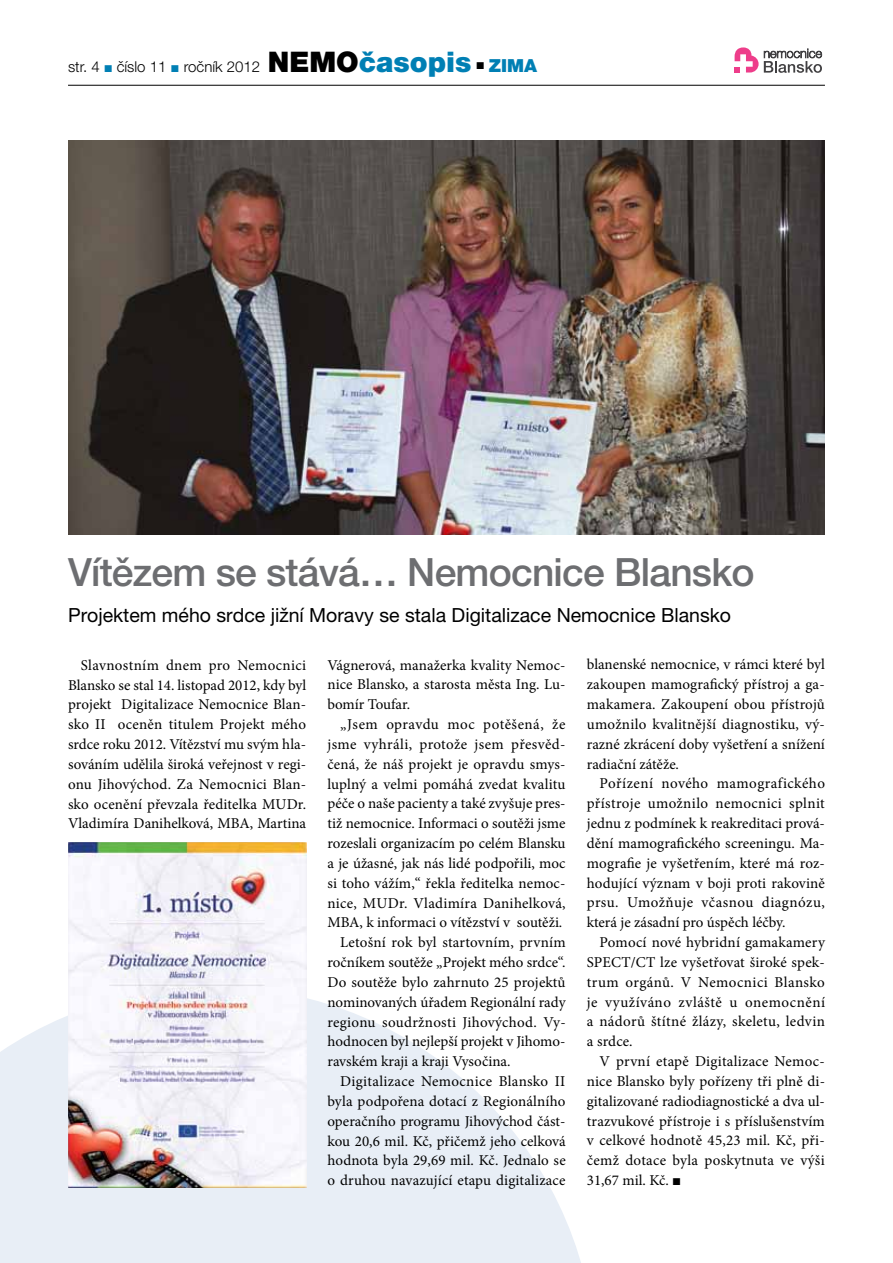
<style>
.page{position:relative;width:893px;height:1263px;background:#fff}
.page>*{position:absolute;margin:0;border:0;box-sizing:border-box;transform-origin:0 0}
.t1{font:500 39px "Helvetica Neue LT Pro";letter-spacing:-.02em;color:#6d6e71}
.t2{font:19.5px "Helvetica Neue LT Pro";color:#000}
.t3{font:15px/19.8px "Minion Pro";letter-spacing:.005em;color:#000;text-align:justify}
.t4{font:300 15px "Helvetica Neue LT Pro";color:#000}
.t5{font:15px "Minion Pro";letter-spacing:.025em;color:#000}
.t6{font:15px "Minion Pro";letter-spacing:.035em;color:#000}
.s1{font-family:"Times New Roman";font-weight:400;color:#007fb4}
.s2{font-weight:900;font-size:28.35px}
.s3{font-weight:900;font-size:28.35px;color:#007fb4}
.s4{font-weight:900;font-size:18px;color:#007fb4}
.s5{font-family:"Times New Roman"}
</style>
<div class="page">
<hr style="left:68px;top:85px;width:757px;height:1px;background:#000">
<svg style="left:735px;top:47px;width:87px;height:26px"></svg>
<svg style="left:0;top:987px;width:581px;height:276px;fill:#e8eef6"></svg>
<img style="left:68px;top:141px;width:757px;height:394px">
<img style="left:68px;top:842px;width:238px;height:346px">
<p class="t4" style="left:68px;top:57px;width:471px">str. 4 <span class="s1">■</span> číslo 11 <span class="s1">■</span> ročník 2012 <span class="s2">NEMO</span><span class="s3">časopis</span> <sup>■</sup> <span class="s4">ZIMA</span></p>
<h1 class="t1" style="left:68px;top:549px;width:688px">Vítězem se stává… Nemocnice Blansko</h1>
<h2 class="t2" style="left:68px;top:604px;width:665px">Projektem mého srdce jižní Moravy se stala Digitalizace Nemocnice Blansko</h2>
<p class="t3" style="left:68px;top:655px;width:240px;text-indent:13px">Slavnostním dnem pro Nemocnici Blansko se stal 14. listopad 2012, kdy byl projekt Digitalizace Nemocnice Blan&shy;sko II oceněn titulem Projekt mého srdce roku 2012. Vítězství mu svým hla&shy;sováním udělila široká veřejnost v regi&shy;onu Jihovýchod. Za Nemocnici Blan&shy;sko ocenění převzala ředitelka MUDr.<br>Vladimíra Danihelková, MBA, Martina</p>
<p class="t3" style="left:327px;top:655px;width:240px">Vágnerová, manažerka kvality Nemoc&shy;nice Blansko, a starosta města Ing. Lu&shy;bomír Toufar.</p>
<p class="t6" style="left:340px;top:714px;width:227px">„Jsem opravdu moc potěšená, že</p>
<p class="t5" style="left:327px;top:734px;width:240px">jsme vyhráli, protože jsem přesvěd-</p>
<p class="t3" style="left:327px;top:754px;width:240px">čená, že náš projekt je opravdu smys-</p>
<p class="t3" style="left:327px;top:774px;width:239px">luplný a velmi pomáhá zvedat kvalitu</p>
<p class="t3" style="left:327px;top:794px;width:240px">péče o naše pacienty a také zvyšuje pres-</p>
<p class="t3" style="left:327px;top:814px;width:240px">tiž nemocnice. Informaci o soutěži jsme</p>
<p class="t3" style="left:327px;top:833px;width:240px">rozeslali organizacím po celém Blansku</p>
<p class="t3" style="left:327px;top:853px;width:240px">a je úžasné, jak nás lidé podpořili, moc</p>
<p class="t3" style="left:327px;top:873px;width:239px">si toho vážím,“ řekla ředitelka nemoc-</p>
<p class="t3" style="left:327px;top:893px;width:240px">nice, MUDr. Vladimíra Danihelková,</p>
<p class="t3" style="left:327px;top:913px;width:236px">MBA, k informaci o vítězství v soutěži.</p>
<p class="t3" style="left:340px;top:933px;width:227px">Letošní rok byl startovním, prvním</p>
<p class="t3" style="left:327px;top:952px;width:240px">ročníkem soutěže „Projekt mého srdce“.</p>
<p class="t3" style="left:327px;top:972px;width:240px">Do soutěže bylo zahrnuto 25 projektů</p>
<p class="t3" style="left:327px;top:992px;width:240px">nominovaných úřadem Regionální rady</p>
<p class="t3" style="left:327px;top:1012px;width:240px">regionu soudržnosti Jihovýchod. Vy-</p>
<p class="t3" style="left:327px;top:1032px;width:240px">hodnocen byl nejlepší projekt v Jihomo-</p>
<p class="t3" style="left:327px;top:1051px;width:185px">ravském kraji a kraji Vysočina.</p>
<p class="t3" style="left:340px;top:1071px;width:227px">Digitalizace Nemocnice Blansko II</p>
<p class="t3" style="left:327px;top:1091px;width:240px">byla podpořena dotací z Regionálního</p>
<p class="t3" style="left:327px;top:1111px;width:240px">operačního programu Jihovýchod část-</p>
<p class="t3" style="left:327px;top:1131px;width:240px">kou 20,6 mil. Kč, přičemž jeho celková</p>
<p class="t3" style="left:327px;top:1151px;width:240px">hodnota byla 29,69 mil. Kč. Jednalo se</p>
<p class="t3" style="left:327px;top:1170px;width:239px">o druhou navazující etapu digitalizace</p>
<p class="t3" style="left:587px;top:655px;width:240px">blanenské nemocnice, v rámci které byl zakoupen mamografický přístroj a ga&shy;makamera. Zakoupení obou přístrojů umožnilo kvalitnější diagnostiku, vý&shy;razné zkrácení doby vyšetření a snížení radiační zátěže.</p>
<p class="t3" style="left:587px;top:774px;width:240px;text-indent:13px">Pořízení nového mamografického přístroje umožnilo nemocnici splnit jednu z podmínek k reakreditaci prová&shy;dění mamografického screeningu. Ma&shy;mografie je vyšetřením, které má roz&shy;hodující význam v boji proti rakovině prsu. Umožňuje včasnou diagnózu, která je zásadní pro úspěch léčby.</p>
<p class="t3" style="left:587px;top:932px;width:240px;text-indent:13px">Pomocí nové hybridní gamakamery SPECT/CT lze vyšetřovat široké spek&shy;trum orgánů. V Nemocnici Blansko je využíváno zvláště u onemocnění a nádorů štítné žlázy, skeletu, ledvin a srdce.</p>
<p class="t3" style="left:587px;top:1051px;width:240px;text-indent:13px">V první etapě Digitalizace Nemoc&shy;nice Blansko byly pořízeny tři plně di&shy;gitalizované radiodiagnostické a dva ul&shy;trazvukové přístroje i s příslušenstvím v celkové hodnotě 45,23 mil. Kč, při&shy;čemž dotace byla poskytnuta ve výši 31,67 mil. Kč. <span class="s5">■</span></p>
</div>
